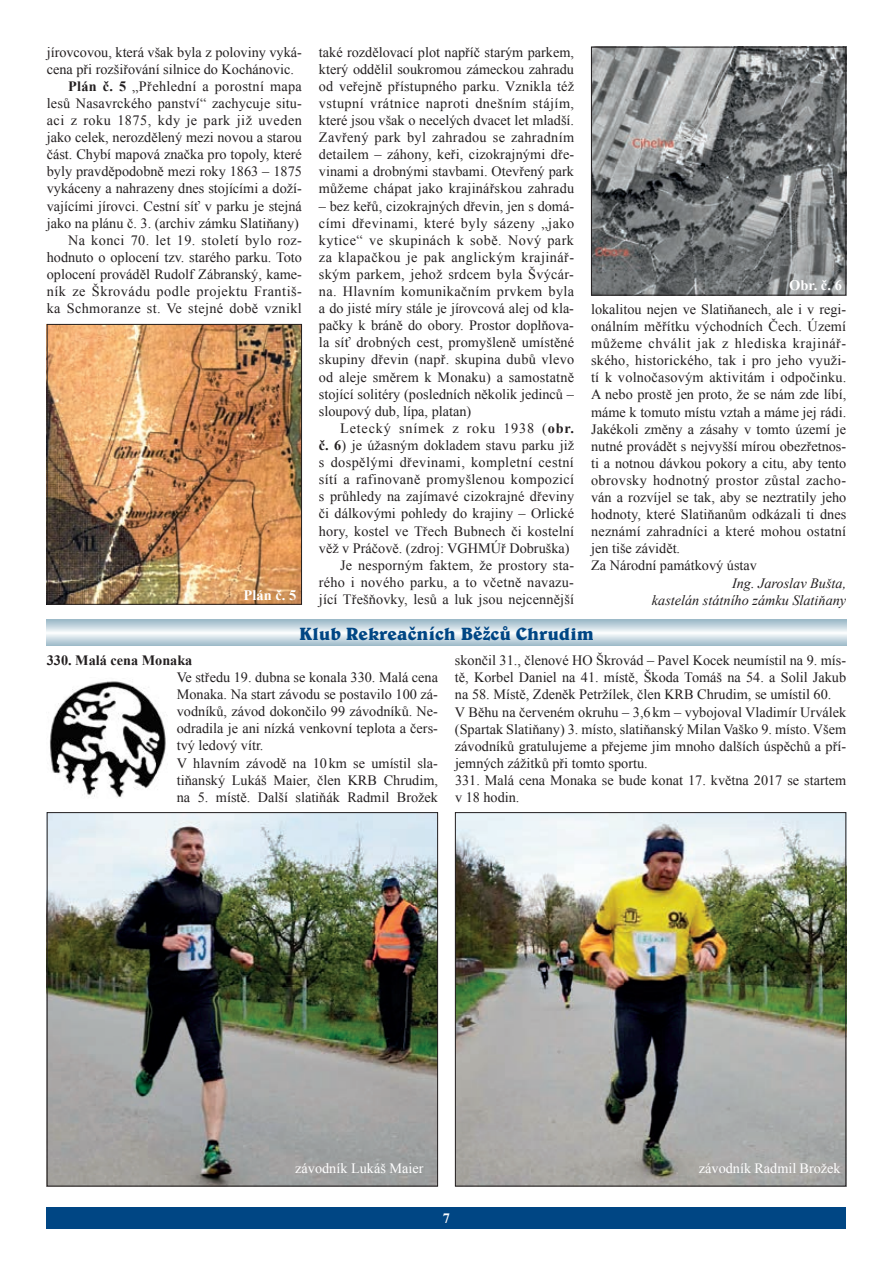
<style>
.page{position:relative;width:893px;height:1263px;background:#fff}
.page>*{position:absolute;margin:0;border:0;box-sizing:border-box;transform-origin:0 0}
.t1{font:700 18px "Belwe AT";color:#004684}
.t2{font:700 14.55px "Times New Roman";color:#fff}
.t3{font:14.25px/17.1px "Times New Roman";color:#231f20}
.t4{font:14.25px "Times New Roman";letter-spacing:.025em;color:#231f20}
.t5{font:14.25px "Times New Roman";letter-spacing:.03em;color:#231f20}
.t6{font:14.25px "Times New Roman";letter-spacing:.035em;color:#231f20}
.t7{font:italic 14.25px/17.1px "Times New Roman";color:#231f20;text-align:right}
.t8{font:14.25px "Times New Roman";color:#fff}
.t9{font:14.25px "Times New Roman";letter-spacing:.02em;color:#231f20}
.t10{font:14.25px "Times New Roman";letter-spacing:.06em;color:#231f20}
.t11{font:700 14.25px "Times New Roman";color:#231f20}
.t12{font:700 14.25px "Times New Roman";color:#fff}
.s1{font-weight:700}
</style>
<div class="page">
<div style="left:47px;top:1208px;width:799px;height:21px;background:#004684"></div>
<img style="left:593px;top:49px;width:251px;height:244px">
<div style="left:591px;top:47px;width:255px;height:248px;border:1px solid #231f20"></div>
<img style="left:49px;top:326px;width:251px;height:277px">
<div style="left:47px;top:324px;width:255px;height:281px;border:1px solid #231f20"></div>
<img style="left:49px;top:814px;width:387px;height:370px">
<div style="left:47px;top:812px;width:391px;height:374px;border:1px solid #231f20"></div>
<img style="left:457px;top:814px;width:387px;height:370px">
<div style="left:455px;top:812px;width:391px;height:374px;border:1px solid #231f20"></div>
<svg style="left:47px;top:620px;width:799px;height:25px"></svg>
<img style="left:49px;top:681px;width:117px;height:117px">
<p class="t3" style="left:47px;top:43px;width:257px">jírovcovou, která však byla z poloviny vyká-</p>
<p class="t3" style="left:47px;top:60px;width:249px">cena při rozšiřování silnice do Kochánovic.</p>
<p class="t4" style="left:68px;top:77px;width:235px"><span class="s1">Plán č. 5</span> „Přehlední a porostní mapa</p>
<p class="t3" style="left:47px;top:94px;width:257px">lesů Nasavrckého panství“ zachycuje situ-</p>
<p class="t6" style="left:47px;top:111px;width:257px">aci z roku 1875, kdy je park již uveden</p>
<p class="t3" style="left:47px;top:129px;width:257px">jako celek, nerozdělený mezi novou a starou</p>
<p class="t3" style="left:47px;top:146px;width:257px">část. Chybí mapová značka pro topoly, které</p>
<p class="t3" style="left:47px;top:163px;width:257px">byly pravděpodobně mezi roky 1863 – 1875</p>
<p class="t3" style="left:47px;top:180px;width:257px">vykáceny a nahrazeny dnes stojícími a doží-</p>
<p class="t3" style="left:47px;top:197px;width:257px">vajícími jírovci. Cestní síť v parku je stejná</p>
<p class="t3" style="left:47px;top:214px;width:254px">jako na plánu č. 3. (archiv zámku Slatiňany)</p>
<p class="t5" style="left:68px;top:230px;width:235px">Na konci 70. let 19. století bylo roz-</p>
<p class="t3" style="left:47px;top:248px;width:257px">hodnuto o oplocení tzv. starého parku. Toto</p>
<p class="t3" style="left:47px;top:265px;width:257px">oplocení prováděl Rudolf Zábranský, kame-</p>
<p class="t6" style="left:47px;top:282px;width:257px">ník ze Škrovádu podle projektu Františ-</p>
<p class="t4" style="left:47px;top:299px;width:257px">ka Schmoranze st. Ve stejné době vznikl</p>
<p class="t2" style="left:244px;top:585px;width:54px">Plán č. 5</p>
<p class="t3" style="left:319px;top:43px;width:257px;text-align:justify">také rozdělovací plot napříč starým parkem, který oddělil soukromou zámeckou zahradu od veřejně přístupného parku. Vznikla též vstupní vrátnice naproti dnešním stájím, které jsou však o necelých dvacet let mladší.<br>Zavřený park byl zahradou se zahradním detailem – záhony, keři, cizokrajnými dře&shy;vinami a drobnými stavbami. Otevřený park můžeme chápat jako krajinářskou zahradu</p>
<p class="t3" style="left:319px;top:197px;width:257px;text-align:justify">– bez keřů, cizokrajných dřevin, jen s domá&shy;cími dřevinami, které byly sázeny „jako kytice“ ve skupinách k sobě. Nový park za klapačkou je pak anglickým krajinář&shy;ským parkem, jehož srdcem byla Švýcár&shy;na. Hlavním komunikačním prvkem byla a do jisté míry stále je jírovcová alej od kla&shy;pačky k bráně do obory. Prostor doplňova&shy;la síť drobných cest, promyšleně umístěné skupiny dřevin (např. skupina dubů vlevo od aleje směrem k Monaku) a samostatně stojící solitéry (posledních několik jedinců – sloupový dub, lípa, platan)</p>
<p class="t10" style="left:340px;top:419px;width:235px">Letecký snímek z roku 1938 (<span class="s1">obr.</span></p>
<p class="t3" style="left:319px;top:436px;width:257px"><span class="s1">č. 6</span>) je úžasným dokladem stavu parku již</p>
<p class="t5" style="left:319px;top:453px;width:256px">s dospělými dřevinami, kompletní cestní</p>
<p class="t4" style="left:319px;top:470px;width:257px">sítí a rafinovaně promyšlenou kompozicí</p>
<p class="t3" style="left:319px;top:488px;width:257px">s průhledy na zajímavé cizokrajné dřeviny</p>
<p class="t3" style="left:319px;top:505px;width:257px">či dálkovými pohledy do krajiny – Orlické</p>
<p class="t3" style="left:319px;top:522px;width:257px">hory, kostel ve Třech Bubnech či kostelní</p>
<p class="t3" style="left:319px;top:539px;width:252px">věž v Práčově. (zdroj: VGHMÚř Dobruška)</p>
<p class="t3" style="left:340px;top:556px;width:235px">Je nesporným faktem, že prostory sta-</p>
<p class="t9" style="left:319px;top:572px;width:257px">rého i nového parku, a to včetně navazu-</p>
<p class="t3" style="left:319px;top:590px;width:257px">jící Třešňovky, lesů a luk jsou nejcennější</p>
<p class="t2" style="left:789px;top:275px;width:54px">Obr. č. 6</p>
<p class="t3" style="left:591px;top:300px;width:257px">lokalitou nejen ve Slatiňanech, ale i v regi&shy;onálním měřítku východních Čech. Území můžeme chválit jak z hlediska krajinář&shy;ského, historického, tak i pro jeho využi&shy;tí k volnočasovým aktivitám i odpočinku.<br>A nebo prostě jen proto, že se nám zde líbí, máme k tomuto místu vztah a máme jej rádi.<br>Jakékoli změny a zásahy v tomto území je nutné provádět s nejvyšší mírou obezřetnos&shy;ti a notnou dávkou pokory a citu, aby tento obrovsky hodnotný prostor zůstal zacho&shy;ván a rozvíjel se tak, aby se neztratily jeho hodnoty, které Slatiňanům odkázali ti dnes neznámí zahradníci a které mohou ostatní jen tiše závidět.<br>Za Národní památkový ústav</p>
<p class="t7" style="left:652px;top:574px;width:196px">Ing. Jaroslav Bušta,<br>kastelán státního zámku Slatiňany</p>
<p class="t1" style="left:299px;top:622px;width:296px">Klub Rekreačních Běžců Chrudim</p>
<p class="t11" style="left:47px;top:650px;width:147px">330. Malá cena Monaka</p>
<p class="t3" style="left:177px;top:668px;width:263px">Ve středu 19. dubna se konala 330. Malá cena Monaka. Na start závodu se postavilo 100 zá&shy;vodníků, závod dokončilo 99 závodníků. Ne&shy;odradila je ani nízká venkovní teplota a čers&shy;tvý ledový vítr.<br>V hlavním závodě na 10km se umístil sla&shy;tiňanský Lukáš Maier, člen KRB Chrudim, na 5. místě. Další slatiňák Radmil Brožek</p>
<p class="t3" style="left:455px;top:652px;width:393px">skončil 31., členové HO Škrovád – Pavel Kocek neumístil na 9. mís&shy;tě, Korbel Daniel na 41. místě, Škoda Tomáš na 54. a Solil Jakub na 58. Místě, Zdeněk Petržílek, člen KRB Chrudim, se umístil 60.<br>V Běhu na červeném okruhu – 3,6 km – vybojoval Vladimír Urválek (Spartak Slatiňany) 3. místo, slatiňanský Milan Vaško 9. místo. Všem závodníků gratulujeme a přejeme jim mnoho dalších úspěchů a pří&shy;jemných zážitků při tomto sportu.<br>331. Malá cena Monaka se bude konat 17. května 2017 se startem v 18 hodin.</p>
<p class="t8" style="left:295px;top:1159px;width:130px">závodník Lukáš Maier</p>
<p class="t8" style="left:699px;top:1159px;width:143px">závodník Radmil Brožek</p>
<p class="t12" style="left:443px;top:1208px;width:9px">7</p>
</div>
